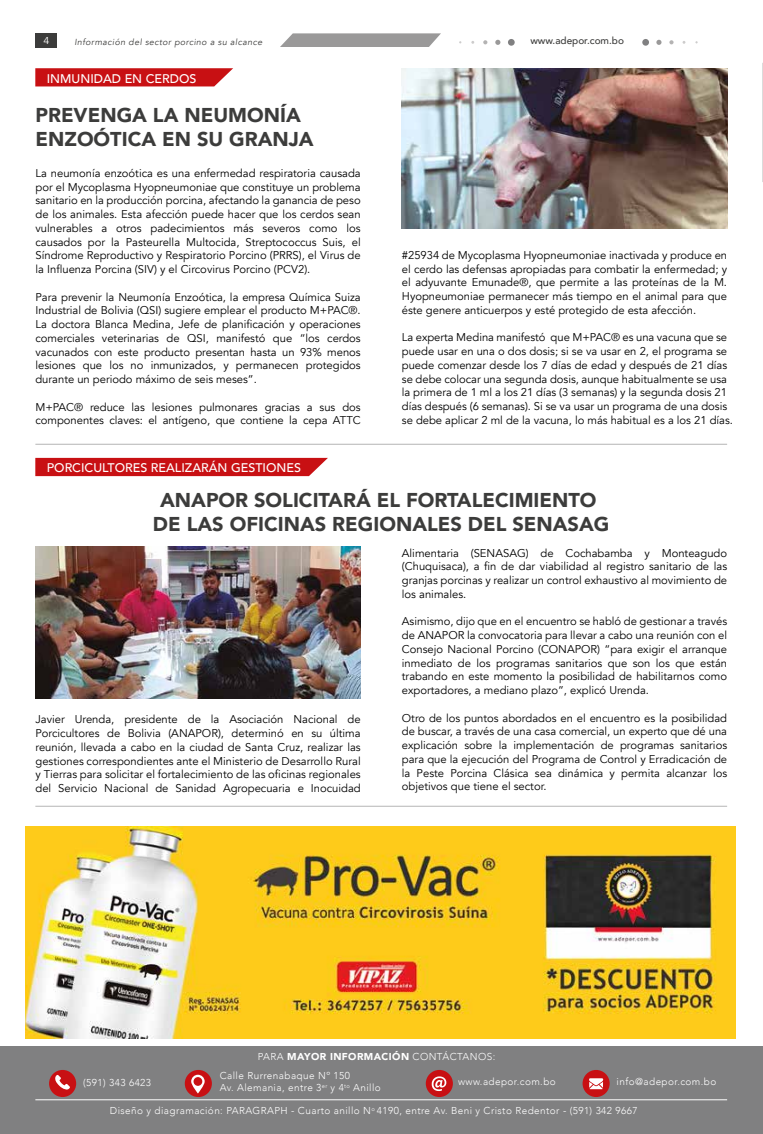
<style>
.page{position:relative;width:763px;height:1134px;background:#fff}
.page>*{position:absolute;margin:0;border:0;box-sizing:border-box;transform-origin:0 0}
.t1{font:900 20px/24px "Avenir";color:#3c3c3b}
.t2{font:500 12.5px "Avenir";color:#fff}
.t3{font:11.25px/13.8px "Avenir";color:#000;text-align:justify}
.t4{font:300 10px/12px "Avenir";letter-spacing:.04em;color:#fff}
.t5{font:500 10px "Avenir";color:#3c3c3b}
.t6{font:10px "Avenir";color:#fff;scale:1.06 1}
.t7{font:italic 8.75px "Avenir";letter-spacing:.05em;color:#3c3c3b}
.s1{font-weight:900}
</style>
<div class="page">
<img style="left:26px;top:826px;width:709px;height:212px">
<svg style="left:35px;top:68px;width:198px;height:18px;background:#cb1e21"></svg>
<div style="left:0;top:1046px;width:762px;height:88px;background:#808081"></div>
<div style="left:582px;top:1070px;width:27px;height:27px;background:#c81013;border-radius:50%"></div>
<div style="left:425px;top:1070px;width:28px;height:27px;background:#c81013;border-radius:50%"></div>
<div style="left:185px;top:1070px;width:27px;height:27px;background:#c81013;border-radius:50%"></div>
<div style="left:49px;top:1070px;width:27px;height:27px;background:#c81013;border-radius:50%"></div>
<svg style="left:762px;top:63px;width:1px;height:119px"></svg>
<svg style="left:55px;top:1075px;width:15px;height:15px"></svg>
<svg style="left:589px;top:1078px;width:14px;height:11px"></svg>
<svg style="left:431px;top:1076px;width:15px;height:15px"></svg>
<svg style="left:191px;top:1075px;width:14px;height:18px"></svg>
<hr style="left:35px;top:1099px;width:692px;height:1px;background:#fff">
<hr style="left:35px;top:806px;width:692px;height:1px;background:#000">
<hr style="left:35px;top:444px;width:692px;height:1px;background:#000">
<svg style="left:280px;top:33px;width:161px;height:14px;background:#a4a3a3"></svg>
<div style="left:35px;top:33px;width:21px;height:14px;background:#3c3c3b"></div>
<img style="left:402px;top:68px;width:325px;height:161px">
<div style="left:35px;top:458px;width:293px;height:18px;background:#c81013"></div>
<img style="left:35px;top:547px;width:325px;height:152px">
<svg style="left:483px;top:40px;width:4px;height:4px"></svg>
<svg style="left:495px;top:40px;width:5px;height:5px"></svg>
<div style="left:508px;top:39px;width:6px;height:7px;background:#808081;border-radius:50%"></div>
<svg style="left:669px;top:40px;width:4px;height:4px"></svg>
<svg style="left:656px;top:40px;width:5px;height:5px"></svg>
<div style="left:642px;top:39px;width:7px;height:7px;background:#808081;border-radius:50%"></div>
<p class="t6" style="left:43px;top:35px;width:7px">4</p>
<p class="t7" style="left:74px;top:36px;width:189px">Información del sector porcino a su alcance</p>
<p class="t2" style="left:47px;top:68px;width:151px">INMUNIDAD EN CERDOS</p>
<h1 class="t1" style="left:35px;top:103px;width:280px">PREVENGA LA NEUMONÍA<br>ENZOÓTICA EN SU GRANJA</h1>
<p class="t3" style="left:35px;top:166px;width:327px">La neumonía enzoótica es una enfermedad respiratoria causada por el Mycoplasma Hyopneumoniae que constituye un problema sanitario en la producción porcina, afectando la ganancia de peso de los animales. Esta afección puede hacer que los cerdos sean vulnerables a otros padecimientos más severos como los causados por la Pasteurella Multocida, Streptococcus Suis, el Síndrome Reproductivo y Respiratorio Porcino (PRRS), el Virus de la Influenza Porcina (SIV) y el Circovirus Porcino (PCV2).</p>
<p class="t3" style="left:35px;top:290px;width:327px">Para prevenir la Neumonía Enzoótica, la empresa Química Suiza Industrial de Bolivia (QSI) sugiere emplear el producto M+PAC®.<br>La doctora Blanca Medina, Jefe de planificación y operaciones comerciales veterinarias de QSI, manifestó que “los cerdos vacunados con este producto presentan hasta un 93% menos lesiones que los no inmunizados, y permanecen protegidos durante un periodo máximo de seis meses”.</p>
<p class="t3" style="left:35px;top:400px;width:327px">M+PAC® reduce las lesiones pulmonares gracias a sus dos componentes claves: el antígeno, que contiene la cepa ATTC</p>
<p class="t5" style="left:530px;top:32px;width:95px">www.adepor.com.bo</p>
<p class="t3" style="left:402px;top:248px;width:327px">#25934 de Mycoplasma Hyopneumoniae inactivada y produce en el cerdo las defensas apropiadas para combatir la enfermedad; y el adyuvante Emunade®, que permite a las proteínas de la M.<br>Hyopneumoniae permanecer más tiempo en el animal para que éste genere anticuerpos y esté protegido de esta afección.</p>
<p class="t3" style="left:402px;top:331px;width:332px;text-align:left">La experta Medina manifestó que M+PAC® es una vacuna que se puede usar en una o dos dosis; si se va usar en 2, el programa se puede comenzar desde los 7 días de edad y después de 21 días se debe colocar una segunda dosis, aunque habitualmente se usa la primera de 1 ml a los 21 días (3 semanas) y la segunda dosis 21 días después (6 semanas). Si se va usar un programa de una dosis se debe aplicar 2 ml de la vacuna, lo más habitual es a los 21 días.</p>
<p class="t2" style="left:47px;top:457px;width:255px">PORCICULTORES REALIZARÁN GESTIONES</p>
<h1 class="t1" style="left:153px;top:487px;width:458px;text-align:center">ANAPOR SOLICITARÁ EL FORTALECIMIENTO<br>DE LAS OFICINAS REGIONALES DEL SENASAG</h1>
<p class="t3" style="left:35px;top:713px;width:327px">Javier Urenda, presidente de la Asociación Nacional de Porcicultores de Bolivia (ANAPOR), determinó en su última reunión, llevada a cabo en la ciudad de Santa Cruz, realizar las gestiones correspondientes ante el Ministerio de Desarrollo Rural y Tierras para solicitar el fortalecimiento de las oficinas regionales del Servicio Nacional de Sanidad Agropecuaria e Inocuidad</p>
<p class="t3" style="left:402px;top:546px;width:327px">Alimentaria (SENASAG) de Cochabamba y Monteagudo (Chuquisaca), a fin de dar viabilidad al registro sanitario de las granjas porcinas y realizar un control exhaustivo al movimiento de los animales.</p>
<p class="t3" style="left:402px;top:615px;width:327px">Asimismo, dijo que en el encuentro se habló de gestionar a través de ANAPOR la convocatoria para llevar a cabo una reunión con el Consejo Nacional Porcino (CONAPOR) “para exigir el arranque inmediato de los programas sanitarios que son los que están trabando en este momento la posibilidad de habilitarnos como exportadores, a mediano plazo”, explicó Urenda.</p>
<p class="t3" style="left:402px;top:711px;width:327px">Otro de los puntos abordados en el encuentro es la posibilidad de buscar, a través de una casa comercial, un experto que dé una explicación sobre la implementación de programas sanitarios para que la ejecución del Programa de Control y Erradicación de la Peste Porcina Clásica sea dinámica y permita alcanzar los objetivos que tiene el sector.</p>
<p class="t4" style="left:258px;top:1051px;width:239px">PARA <span class="s1">MAYOR INFORMACIÓN</span> CONTÁCTANOS:</p>
<p class="t4" style="left:220px;top:1069px;width:163px">Calle Rurrenabaque Nº 150<br>Av. Alemania, entre 3<sup>er</sup> y 4<sup>to</sup> Anillo</p>
<p class="t4" style="left:83px;top:1077px;width:69px">(591) 343 6423</p>
<p class="t4" style="left:458px;top:1076px;width:99px">www.adepor.com.bo</p>
<p class="t4" style="left:616px;top:1076px;width:101px">info@adepor.com.bo</p>
<p class="t4" style="left:110px;top:1105px;width:529px">Diseño y diagramación: PARAGRAPH - Cuarto anillo N<sup>o</sup> 4190, entre Av. Beni y Cristo Redentor - (591) 342 9667</p>
</div>
